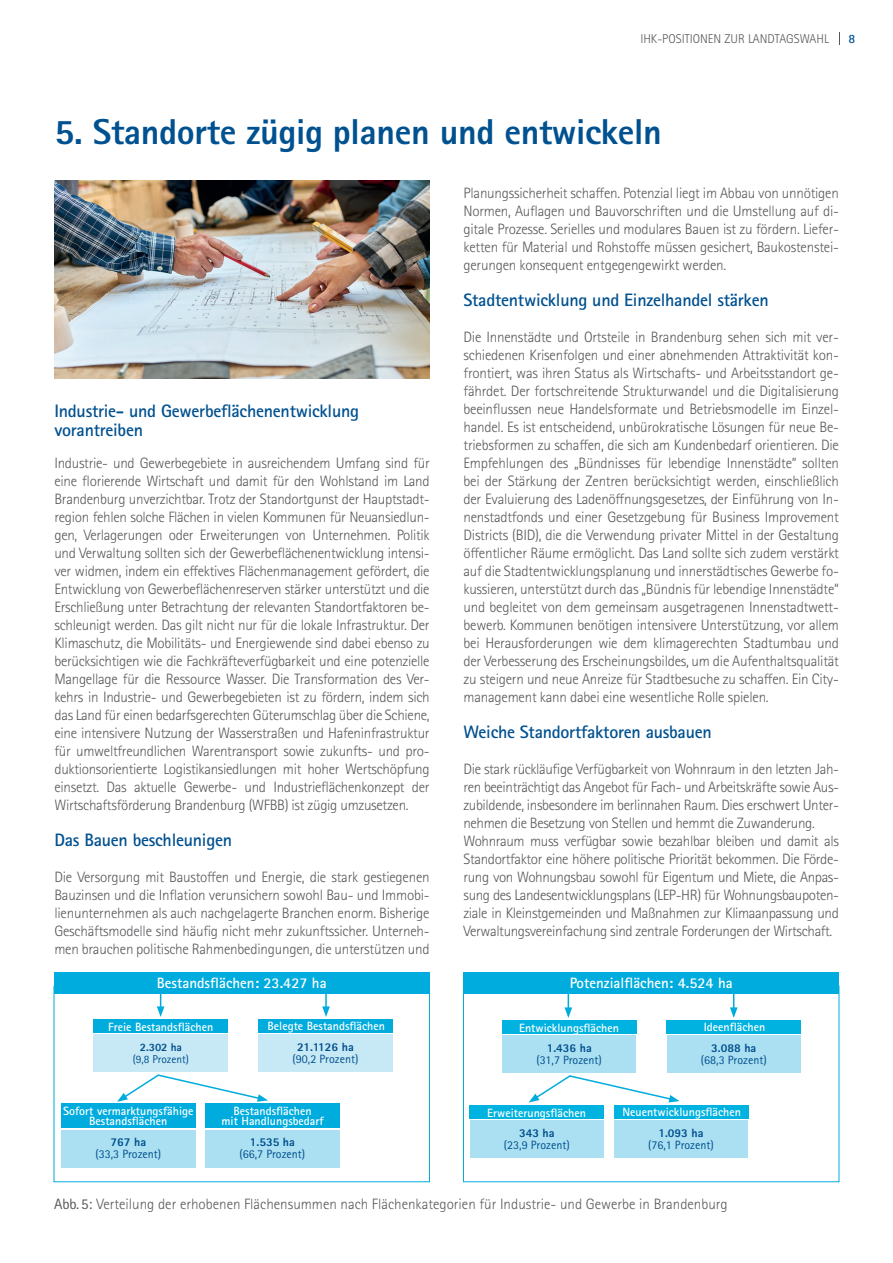
<style>
.page{position:relative;width:893px;height:1263px;background:#fff}
.page>*{position:absolute;margin:0;border:0;box-sizing:border-box;transform-origin:0 0}
.t1{font:800 36px "Rotis Sans Serif Std";letter-spacing:-.01em;color:#005190}
.t2{font:700 18px/19.5px "Rotis Sans Serif Std";letter-spacing:-.015em;color:#005190}
.t3{font:300 15px/18px "Rotis Sans Serif Std";letter-spacing:-.025em;color:#57585a;text-align:justify}
.t4{font:300 15px "Rotis Sans Serif Std";color:#57585a}
.t5{font:700 15px "Rotis Sans Serif Std";color:#fff}
.t6{font:300 12.75px "Rotis Sans Serif Std";color:#57585a}
.t7{font:700 12.75px "Rotis Sans Serif Std";color:#005190}
.t8{font:700 12px/10.8px "Rotis Sans Serif Std";color:#fff;text-align:center}
.t9{font:12px "Rotis Sans Serif Std";color:#004f8c}
.t10{font:800 12px "Rotis Sans Serif Std";color:#004f8c}
.t11{font:11.25px "Rotis Sans Serif Std";color:#004f8c}
.t12{font:800 11.25px "Rotis Sans Serif Std";color:#004f8c}
.s1{font-weight:400}
</style>
<div class="page">
<svg style="left:839px;top:32px;width:1px;height:13px"></svg>
<img style="left:55px;top:181px;width:375px;height:197px">
<svg style="left:157px;top:993px;width:7px;height:24px"></svg>
<hr style="left:325px;top:985px;width:2px;height:24px;background:#00acdd">
<svg style="left:322px;top:1006px;width:8px;height:11px"></svg>
<div style="left:94px;top:1034px;width:134px;height:38px;background:#c7e9f6"></div>
<div style="left:94px;top:1019px;width:134px;height:14px;background:#00acdd"></div>
<div style="left:259px;top:1034px;width:134px;height:38px;background:#c7e9f6"></div>
<div style="left:258px;top:1019px;width:135px;height:14px;background:#00acdd"></div>
<div style="left:206px;top:1130px;width:134px;height:38px;background:#abe0f2"></div>
<div style="left:205px;top:1103px;width:135px;height:25px;background:#00acdd"></div>
<svg style="left:117px;top:1074px;width:151px;height:28px"></svg>
<div style="left:61px;top:1130px;width:134px;height:38px;background:#abe0f2"></div>
<div style="left:61px;top:1103px;width:134px;height:25px;background:#00acdd"></div>
<div style="left:54px;top:972px;width:375px;height:21px;background:#00acdd"></div>
<div style="left:502px;top:1035px;width:134px;height:38px;background:#abe0f2"></div>
<div style="left:502px;top:1020px;width:134px;height:14px;background:#00b2e0"></div>
<div style="left:667px;top:1035px;width:134px;height:38px;background:#abe0f2"></div>
<div style="left:667px;top:1020px;width:134px;height:14px;background:#00b2e0"></div>
<svg style="left:529px;top:1075px;width:151px;height:27px"></svg>
<div style="left:470px;top:1120px;width:134px;height:38px;background:#abe0f2"></div>
<div style="left:470px;top:1105px;width:134px;height:14px;background:#00b2e0"></div>
<div style="left:614px;top:1120px;width:134px;height:38px;background:#abe0f2"></div>
<div style="left:614px;top:1105px;width:134px;height:14px;background:#00b2e0"></div>
<svg style="left:564px;top:993px;width:8px;height:25px"></svg>
<svg style="left:730px;top:993px;width:8px;height:25px"></svg>
<div style="left:463px;top:972px;width:376px;height:21px;background:#00acdd"></div>
<p class="t6" style="left:640px;top:31px;width:190px">IHK-POSITIONEN ZUR LANDTAGSWAHL</p>
<p class="t7" style="left:848px;top:31px;width:8px">8</p>
<h1 class="t1" style="left:54px;top:109px;width:609px">5. Standorte zügig planen und entwickeln</h1>
<p class="t2" style="left:54px;top:401px;width:306px">Industrie- und Gewerbeflächenentwicklung vorantreiben</p>
<p class="t3" style="left:54px;top:454px;width:377px">Industrie- und Gewerbegebiete in ausreichendem Umfang sind für eine florierende Wirtschaft und damit für den Wohlstand im Land Brandenburg unverzichtbar. Trotz der Standortgunst der Hauptstadt&shy;region fehlen solche Flächen in vielen Kommunen für Neuansiedlun&shy;gen, Verlagerungen oder Erweiterungen von Unternehmen. Politik und Verwaltung sollten sich der Gewerbeflächenentwicklung intensi&shy;ver widmen, indem ein effektives Flächenmanagement gefördert, die Entwicklung von Gewerbeflächenreserven stärker unterstützt und die Erschließung unter Betrachtung der relevanten Standortfaktoren be&shy;schleunigt werden. Das gilt nicht nur für die lokale Infrastruktur. Der Klimaschutz, die Mobilitäts- und Energiewende sind dabei ebenso zu berücksichtigen wie die Fachkräfteverfügbarkeit und eine potenzielle Mangellage für die Ressource Wasser. Die Transformation des Ver&shy;kehrs in Industrie- und Gewerbegebieten ist zu fördern, indem sich das Land für einen bedarfsgerechten Güterumschlag über die Schiene, eine intensivere Nutzung der Wasserstraßen und Hafeninfrastruktur für umweltfreundlichen Warentransport sowie zukunfts- und pro&shy;duktionsorientierte Logistikansiedlungen mit hoher Wertschöpfung einsetzt. Das aktuelle Gewerbe- und Industrieflächenkonzept der Wirtschaftsförderung Brandenburg (WFBB) ist zügig umzusetzen.</p>
<p class="t2" style="left:54px;top:830px;width:179px">Das Bauen beschleunigen</p>
<p class="t3" style="left:54px;top:868px;width:377px">Die Versorgung mit Baustoffen und Energie, die stark gestiegenen Bauzinsen und die Inflation verunsichern sowohl Bau- und Immobi&shy;lienunternehmen als auch nachgelagerte Branchen enorm. Bisherige Geschäftsmodelle sind häufig nicht mehr zukunftssicher. Unterneh&shy;men brauchen politische Rahmenbedingungen, die unterstützen und</p>
<p class="t5" style="left:157px;top:973px;width:171px">Bestandsflächen: 23.427 ha</p>
<p class="t8" style="left:108px;top:1021px;width:107px">Freie Bestandsflächen</p>
<p class="t12" style="left:140px;top:1040px;width:44px">2.302 ha</p>
<p class="t11" style="left:133px;top:1052px;width:58px">(9,8 Prozent)</p>
<p class="t8" style="left:267px;top:1020px;width:119px">Belegte Bestandsflächen</p>
<p class="t10" style="left:297px;top:1039px;width:58px">21.1126 ha</p>
<p class="t9" style="left:293px;top:1052px;width:67px">(90,2 Prozent)</p>
<p class="t8" style="left:63px;top:1105px;width:132px">Sofort vermarktungsfähige<br>Bestandsflächen</p>
<p class="t10" style="left:111px;top:1134px;width:37px">767 ha</p>
<p class="t9" style="left:96px;top:1147px;width:67px">(33,3 Prozent)</p>
<p class="t8" style="left:222px;top:1105px;width:104px">Bestandsflächen<br>mit Handlungsbedarf</p>
<p class="t10" style="left:250px;top:1134px;width:47px">1.535 ha</p>
<p class="t9" style="left:240px;top:1147px;width:67px">(66,7 Prozent)</p>
<p class="t3" style="left:463px;top:184px;width:377px">Planungssicherheit schaffen. Potenzial liegt im Abbau von unnötigen Normen, Auflagen und Bauvorschriften und die Umstellung auf di&shy;gitale Prozesse. Serielles und modulares Bauen ist zu fördern. Liefer&shy;ketten für Material und Rohstoffe müssen gesichert, Baukostenstei&shy;gerungen konsequent entgegengewirkt werden.</p>
<p class="t2" style="left:463px;top:290px;width:307px">Stadtentwicklung und Einzelhandel stärken</p>
<p class="t3" style="left:463px;top:328px;width:377px">Die Innenstädte und Ortsteile in Brandenburg sehen sich mit ver&shy;schiedenen Krisenfolgen und einer abnehmenden Attraktivität kon&shy;frontiert, was ihren Status als Wirtschafts- und Arbeitsstandort ge&shy;fährdet. Der fortschreitende Strukturwandel und die Digitalisierung beeinflussen neue Handelsformate und Betriebsmodelle im Einzel&shy;handel. Es ist entscheidend, unbürokratische Lösungen für neue Be&shy;triebsformen zu schaffen, die sich am Kundenbedarf orientieren. Die Empfehlungen des „Bündnisses für lebendige Innenstädte“ sollten bei der Stärkung der Zentren berücksichtigt werden, einschließlich der Evaluierung des Ladenöffnungsgesetzes, der Einführung von In&shy;nenstadtfonds und einer Gesetzgebung für Business Improvement Districts (BID), die die Verwendung privater Mittel in der Gestaltung öffentlicher Räume ermöglicht. Das Land sollte sich zudem verstärkt auf die Stadtentwicklungsplanung und innerstädtisches Gewerbe fo&shy;kussieren, unterstützt durch das „Bündnis für lebendige Innenstädte“ und begleitet von dem gemeinsam ausgetragenen Innenstadtwett&shy;bewerb. Kommunen benötigen intensivere Unterstützung, vor allem bei Herausforderungen wie dem klimagerechten Stadtumbau und der Verbesserung des Erscheinungsbildes, um die Aufenthaltsqualität zu steigern und neue Anreize für Stadtbesuche zu schaffen. Ein City&shy;management kann dabei eine wesentliche Rolle spielen.</p>
<p class="t2" style="left:463px;top:722px;width:250px">Weiche Standortfaktoren ausbauen</p>
<p class="t3" style="left:463px;top:760px;width:377px;text-align:left">Die stark rückläufige Verfügbarkeit von Wohnraum in den letzten Jah&shy;ren beeinträchtigt das Angebot für Fach- und Arbeitskräfte sowie Aus&shy;zubildende, insbesondere im berlinnahen Raum. Dies erschwert Unter&shy;nehmen die Besetzung von Stellen und hemmt die Zuwanderung.<br>Wohnraum muss verfügbar sowie bezahlbar bleiben und damit als Standortfaktor eine höhere politische Priorität bekommen. Die Förde&shy;rung von Wohnungsbau sowohl für Eigentum und Miete, die Anpas&shy;sung des Landesentwicklungsplans (LEP-HR) für Wohnungsbaupoten&shy;ziale in Kleinstgemeinden und Maßnahmen zur Klimaanpassung und Verwaltungsvereinfachung sind zentrale Forderungen der Wirtschaft.</p>
<p class="t5" style="left:570px;top:973px;width:165px">Potenzialflächen: 4.524 ha</p>
<p class="t8" style="left:519px;top:1022px;width:102px">Entwicklungsflächen</p>
<p class="t10" style="left:547px;top:1040px;width:47px">1.436 ha</p>
<p class="t9" style="left:537px;top:1053px;width:67px">(31,7 Prozent)</p>
<p class="t8" style="left:704px;top:1021px;width:63px">Ideenflächen</p>
<p class="t10" style="left:711px;top:1040px;width:47px">3.088 ha</p>
<p class="t9" style="left:701px;top:1053px;width:67px">(68,3 Prozent)</p>
<p class="t8" style="left:487px;top:1107px;width:100px">Erweiterungsflächen</p>
<p class="t10" style="left:519px;top:1125px;width:37px">343 ha</p>
<p class="t9" style="left:504px;top:1138px;width:67px">(23,9 Prozent)</p>
<p class="t8" style="left:622px;top:1106px;width:120px">Neuentwicklungsflächen</p>
<p class="t10" style="left:658px;top:1125px;width:47px">1.093 ha</p>
<p class="t9" style="left:648px;top:1138px;width:67px">(76,1 Prozent)</p>
<p class="t4" style="left:54px;top:1195px;width:675px"><span class="s1">Abb.5:</span> Verteilung der erhobenen Flächensummen nach Flächenkategorien für Industrie- und Gewerbe in Brandenburg</p>
</div>
